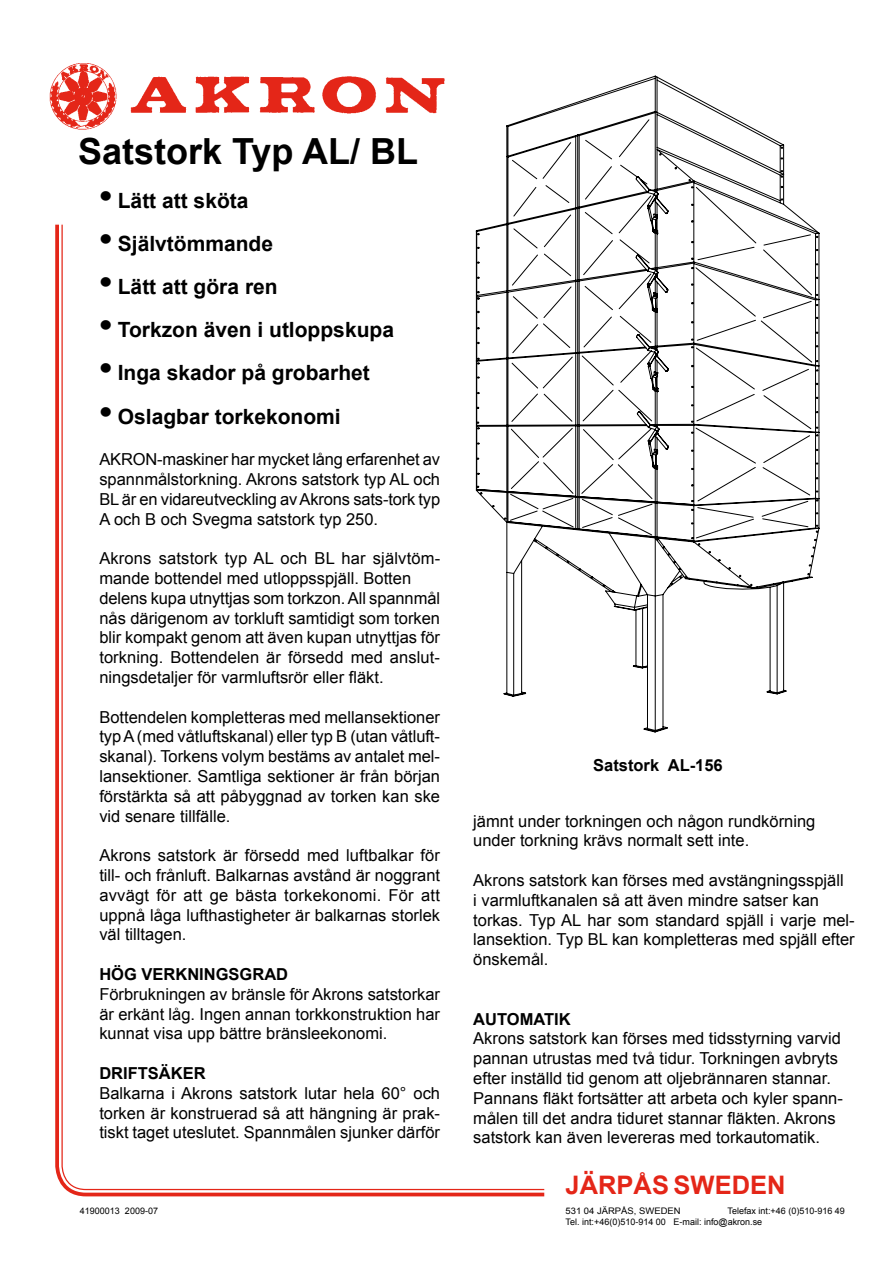
<style>
.page{position:relative;width:893px;height:1263px;background:#fff}
.page>*{position:absolute;margin:0;border:0;box-sizing:border-box;transform-origin:0 0}
.t1{font:700 36px "Arial";color:#000}
.t2{font:700 25.5px "Arial";color:#e42618}
.t3{font:700 21px "Arial";color:#000}
.t4{font:16.5px/19.8px "Arial";color:#000;text-align:justify}
.t5{font:700 16.5px "Arial";color:#000}
.t6{font:9px/10.8px "Arial";color:#000}
.t7{font:9px "Arial";color:#000;scale:1.05 1}
.s1{font-family:"Times New Roman";font-size:36px}
</style>
<div class="page">
<img style="left:50px;top:63px;width:394px;height:66px">
<svg style="left:475px;top:75px;width:345px;height:658px"></svg>
<h1 class="t1" style="left:78px;top:128px;width:342px">Satstork Typ AL/ BL</h1>
<p class="t3" style="left:99px;top:186px;width:151px"><span class="s1">•</span> Lätt att sköta</p>
<p class="t3" style="left:99px;top:230px;width:175px"><span class="s1">•</span> Självtömmande</p>
<p class="t3" style="left:99px;top:273px;width:180px"><span class="s1">•</span> Lätt att göra ren</p>
<p class="t3" style="left:99px;top:316px;width:296px"><span class="s1">•</span> Torkzon även i utloppskupa</p>
<p class="t3" style="left:99px;top:359px;width:272px"><span class="s1">•</span> Inga skador på grobarhet</p>
<p class="t3" style="left:99px;top:402px;width:243px"><span class="s1">•</span> Oslagbar torkekonomi</p>
<p class="t4" style="left:99px;top:450px;width:342px">AKRON-maskiner har mycket lång erfarenhet av spannmålstorkning. Akrons satstork typ AL och BL är en vidareutveckling av Akrons sats-tork typ A och B och Svegma satstork typ 250.</p>
<p class="t4" style="left:99px;top:549px;width:342px;text-align:left">Akrons satstork typ AL och BL har självtöm&shy;mande bottendel med utloppsspjäll. Botten delens kupa utnyttjas som torkzon. All spannmål nås därigenom av torkluft samtidigt som torken blir kompakt genom att även kupan utnyttjas för torkning. Bottendelen är försedd med anslut&shy;ningsdetaljer för varmluftsrör eller fläkt.</p>
<p class="t4" style="left:99px;top:707px;width:342px">Bottendelen kompletteras med mellansektioner typ A (med våtluftskanal) eller typ B (utan våtluft&shy;skanal). Torkens volym bestäms av antalet mel&shy;lansektioner. Samtliga sektioner är från början förstärkta så att påbyggnad av torken kan ske vid senare tillfälle.</p>
<p class="t4" style="left:99px;top:846px;width:342px">Akrons satstork är försedd med luftbalkar för till- och frånluft. Balkarnas avstånd är noggrant avvägt för att ge bästa torkekonomi. För att uppnå låga lufthastigheter är balkarnas storlek väl tilltagen.</p>
<p class="t5" style="left:99px;top:963px;width:190px">HÖG VERKNINGSGRAD</p>
<p class="t4" style="left:99px;top:984px;width:342px">Förbrukningen av bränsle för Akrons satstorkar är erkänt låg. Ingen annan torkkonstruktion har kunnat visa upp bättre bränsleekonomi.</p>
<p class="t5" style="left:99px;top:1062px;width:108px">DRIFTSÄKER</p>
<p class="t4" style="left:99px;top:1083px;width:342px">Balkarna i Akrons satstork lutar hela 60° och torken är konstruerad så att hängning är prak&shy;tiskt taget uteslutet. Spannmålen sjunker därför</p>
<p class="t6" style="left:80px;top:1206px;width:80px">41900013 2009-07</p>
<p class="t5" style="left:593px;top:754px;width:131px">Satstork AL-156</p>
<p class="t4" style="left:473px;top:811px;width:344px">jämnt under torkningen och någon rundkörning under torkning krävs normalt sett inte.</p>
<p class="t4" style="left:473px;top:870px;width:383px;text-align:left">Akrons satstork kan förses med avstängningsspjäll<br>i varmluftkanalen så att även mindre satser kan torkas. Typ AL har som standard spjäll i varje mel&shy;lansektion. Typ BL kan kompletteras med spjäll efter önskemål.</p>
<p class="t5" style="left:473px;top:1008px;width:99px">AUTOMATIK</p>
<p class="t4" style="left:473px;top:1029px;width:371px;text-align:left">Akrons satstork kan förses med tidsstyrning varvid pannan utrustas med två tidur. Torkningen avbryts efter inställd tid genom att oljebrännaren stannar.<br>Pannans fläkt fortsätter att arbeta och kyler spann&shy;målen till det andra tiduret stannar fläkten. Akrons satstork kan även levereras med torkautomatik.</p>
<h2 class="t2" style="left:566px;top:1168px;width:221px">JÄRPÅS SWEDEN</h2>
<p class="t7" style="left:566px;top:1205px;width:111px">531 04 JÄRPÅS, SWEDEN</p>
<p class="t6" style="left:566px;top:1205px;width:281px;text-indent:162px">Telefax int:+46 (0)510-916 49<br>Tel. int:+46(0)510-914 00 E-mail: info@akron.se</p>
</div>
